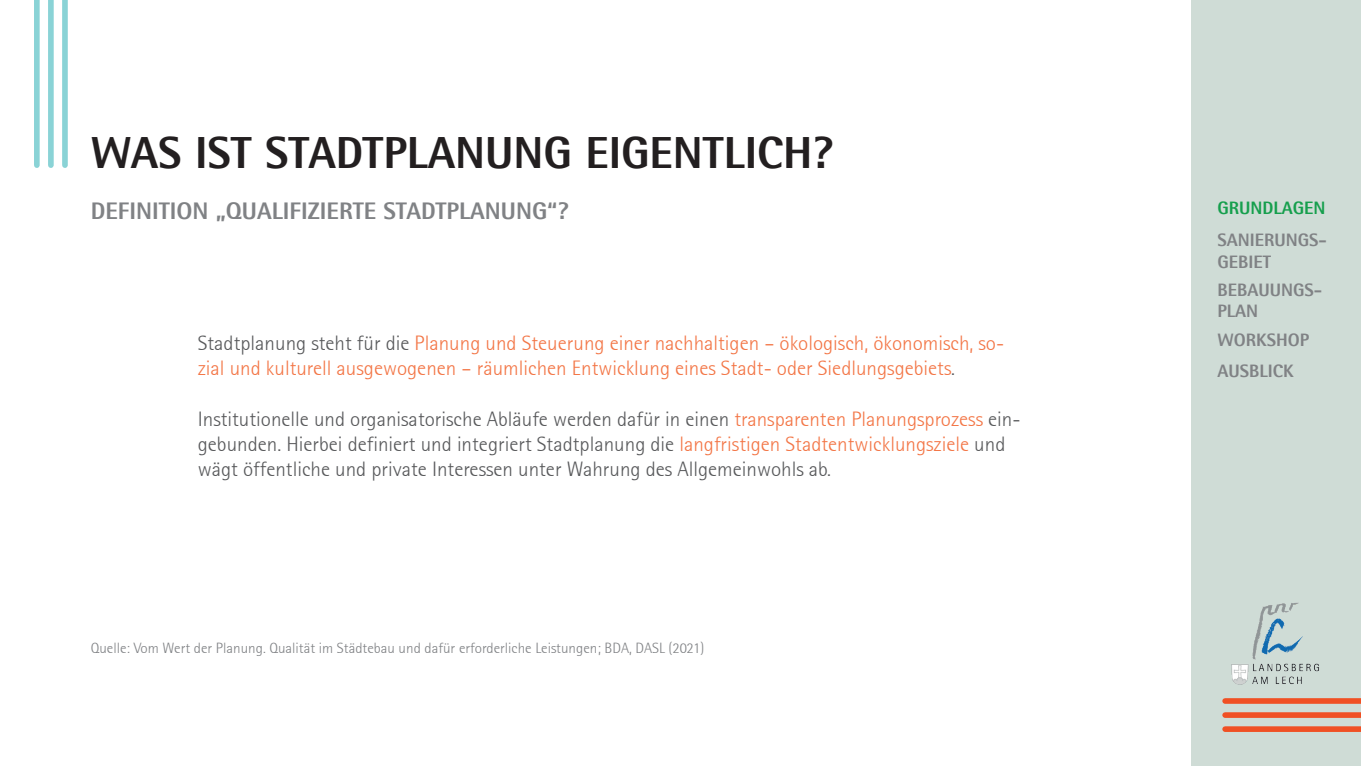
<style>
.page{position:relative;width:1361px;height:766px;background:#fff}
.page>*{position:absolute;margin:0;border:0;box-sizing:border-box;transform-origin:0 0}
.t1{font:800 45px "Agfa Rotis Semisans";color:#231f20}
.t2{font:800 24px "Agfa Rotis Semisans";color:#808285}
.t3{font:300 21px/25.2px "Rotis Semi Sans 45";color:#57585a}
.t4{font:300 21px/25.2px "Rotis Semi Sans 45";color:#f37545}
.t5{font:800 18px/21.6px "Agfa Rotis Semisans";color:#808285}
.t6{font:800 18px "Agfa Rotis Semisans";color:#169f4d}
.t7{font:300 15px "Rotis Semi Sans 45";color:#808285}
.s1{color:#57585a}
.s2{color:#f37545}
</style>
<div class="page">
<div style="left:1192px;top:0;width:169px;height:765px;background:#cfdcd6"></div>
<div style="left:62px;top:0;width:6px;height:165px;background:#8ad3d6"></div>
<div style="left:48px;top:0;width:6px;height:165px;background:#8ad3d6"></div>
<div style="left:34px;top:0;width:6px;height:165px;background:#8ad3d6"></div>
<div style="left:1225px;top:698px;width:136px;height:5px;background:#f05024"></div>
<div style="left:1225px;top:712px;width:136px;height:5px;background:#f05024"></div>
<div style="left:1225px;top:726px;width:136px;height:5px;background:#f05024"></div>
<img style="left:1231px;top:602px;width:88px;height:83px">
<h1 class="t1" style="left:91px;top:124px;width:744px">WAS IST STADTPLANUNG EIGENTLICH?</h1>
<p class="t2" style="left:91px;top:195px;width:479px">DEFINITION „QUALIFIZIERTE STADTPLANUNG“?</p>
<p class="t6" style="left:1217px;top:197px;width:110px">GRUNDLAGEN</p>
<p class="t5" style="left:1217px;top:229px;width:111px">SANIERUNGS-<br>GEBIET</p>
<p class="t4" style="left:198px;top:330px;width:808px"><span class="s1">Stadtplanung steht für die</span> Planung und Steuerung einer nachhaltigen – ökologisch, ökonomisch, so&shy;zial und kulturell ausgewogenen – räumlichen Entwicklung eines Stadt- oder Siedlungsgebiets<span class="s1">.</span></p>
<p class="t3" style="left:198px;top:406px;width:824px">Institutionelle und organisatorische Abläufe werden dafür in einen <span class="s2">transparenten Planungsprozess</span> ein&shy;gebunden. Hierbei definiert und integriert Stadtplanung die <span class="s2">langfristigen Stadtentwicklungsziele</span> und wägt öffentliche und private Interessen unter Wahrung des Allgemeinwohls ab.</p>
<p class="t7" style="left:91px;top:638px;width:615px">Quelle: Vom Wert der Planung. Qualität im Städtebau und dafür erforderliche Leistungen; BDA, DASL (2021)</p>
<p class="t5" style="left:1217px;top:278px;width:106px">BEBAUUNGS-<br>PLAN</p>
<p class="t5" style="left:1217px;top:328px;width:93px">WORKSHOP</p>
<p class="t5" style="left:1217px;top:360px;width:78px">AUSBLICK</p>
</div>
